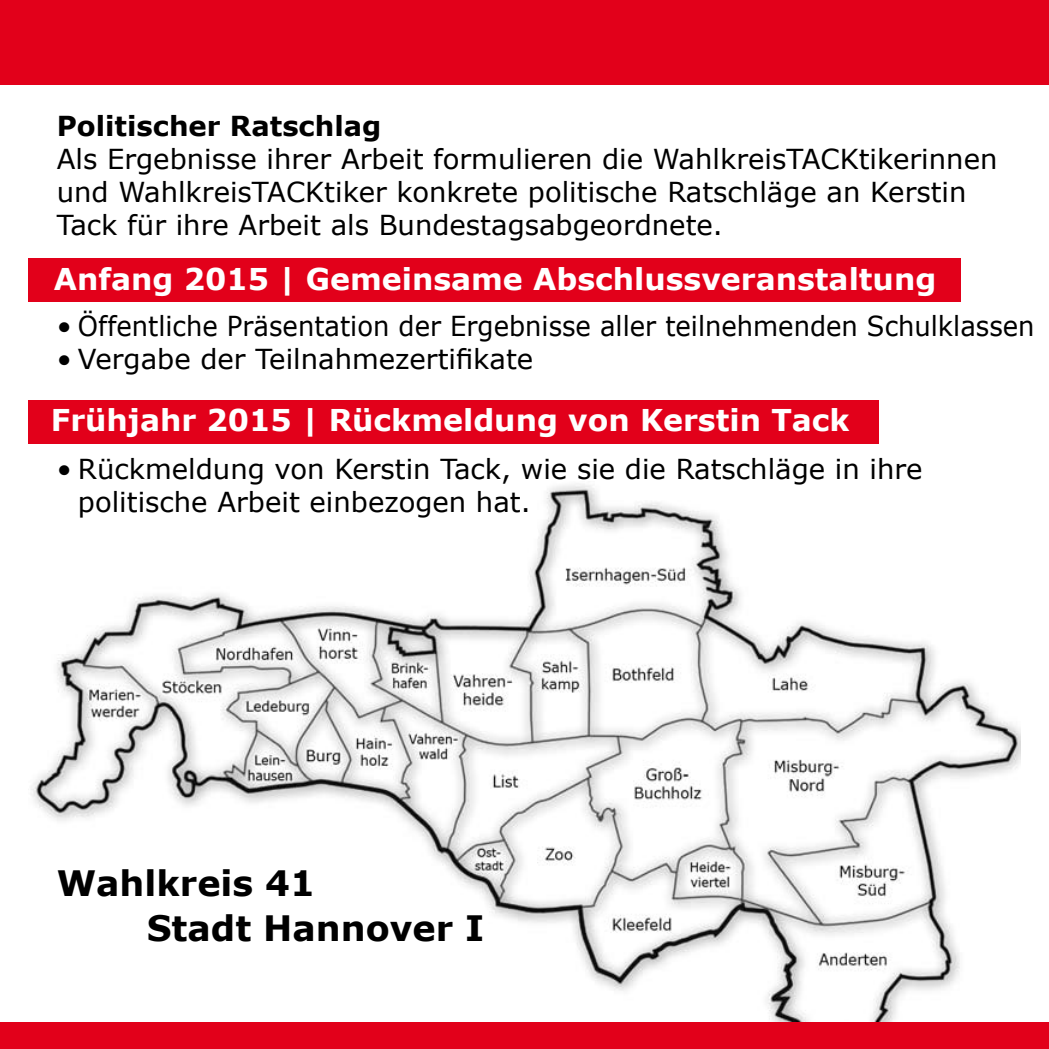
<style>
.page{position:relative;width:1049px;height:1049px;background:#fff}
.page>*{position:absolute;margin:0;border:0;box-sizing:border-box;transform-origin:0 0}
.t1{font:700 35px/45px "Verdana";color:#000}
.t2{font:700 30px "Verdana";color:#fff}
.t3{font:27.5px/33px "Verdana";color:#000}
.t4{font:700 27.5px "Verdana";color:#000}
</style>
<div class="page">
<img style="left:31px;top:484px;width:989px;height:538px">
<div style="left:0;top:0;width:1049px;height:85px;background:#e2001a"></div>
<div style="left:0;top:1022px;width:1049px;height:27px;background:#e2001a"></div>
<div style="left:28px;top:258px;width:933px;height:43px;background:#e2001a"></div>
<div style="left:28px;top:400px;width:851px;height:43px;background:#e2001a"></div>
<p class="t4" style="left:57px;top:108px;width:326px">Politischer Ratschlag</p>
<p class="t3" style="left:57px;top:141px;width:942px">Als Ergebnisse ihrer Arbeit formulieren die WahlkreisTACKtikerinnen und WahlkreisTACKtiker konkrete politische Ratschläge an Kerstin<br>Tack für ihre Arbeit als Bundestagsabgeordnete.</p>
<p class="t2" style="left:54px;top:260px;width:884px">Anfang 2015 | Gemeinsame Abschlussveranstaltung</p>
<p class="t3" style="left:57px;top:309px;width:979px">• Öffentliche Präsentation der Ergebnisse aller teilnehmenden Schulklassen</p>
<p class="t3" style="left:57px;top:342px;width:478px">• Vergabe der Teilnahmezertifikate</p>
<p class="t2" style="left:51px;top:401px;width:800px">Frühjahr 2015 | Rückmeldung von Kerstin Tack</p>
<p class="t3" style="left:78px;top:451px;width:846px;text-indent:-21px">• Rückmeldung von Kerstin Tack, wie sie die Ratschläge in ihre politische Arbeit einbezogen hat.</p>
<p class="t1" style="left:147px;top:860px;width:339px;text-indent:-90px">Wahlkreis 41<br>Stadt Hannover I</p>
</div>
